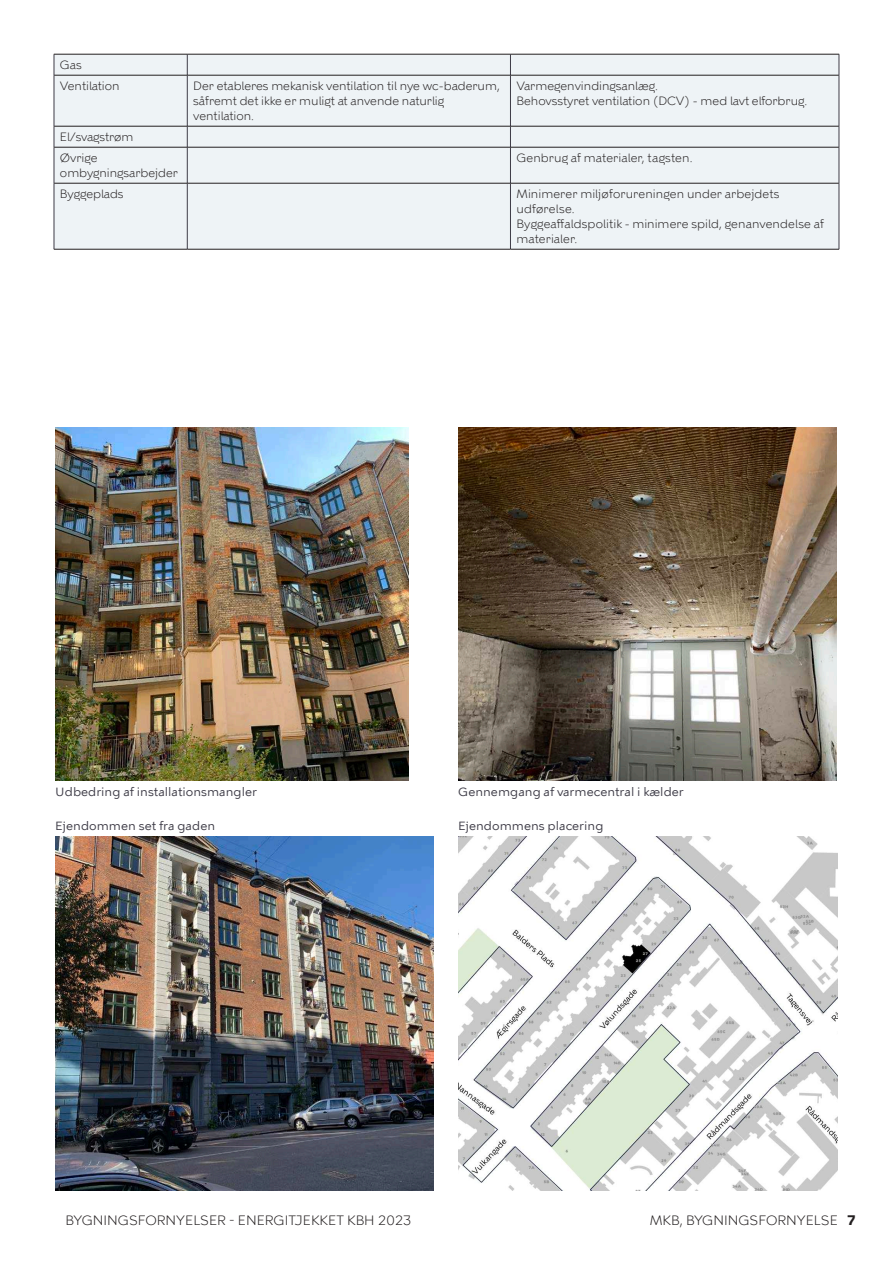
<style>
.page{position:relative;width:893px;height:1263px;background:#fff}
.page>*{position:absolute;margin:0;border:0;box-sizing:border-box;transform-origin:0 0}
.t1{font:300 13.5px "KBH";color:#231f20}
.t2{font:300 12px/15px "KBH";color:#231f20}
.t3{font:12px "KBH Tekst";color:#3e3c47}
.s1{font-weight:700}
</style>
<div class="page">
<img style="left:458px;top:427px;width:379px;height:354px">
<img style="left:55px;top:427px;width:354px;height:354px">
<img style="left:458px;top:836px;width:379px;height:354px">
<img style="left:55px;top:836px;width:379px;height:354px">
<div style="left:55px;top:55px;width:784px;height:194px;background:#eef3f6"></div>
<svg style="left:54px;top:55px;width:1px;height:20px"></svg>
<hr style="left:54px;top:75px;width:1px;height:51px;background:#3e3c47">
<svg style="left:54px;top:127px;width:1px;height:20px"></svg>
<hr style="left:54px;top:147px;width:1px;height:36px;background:#3e3c47">
<hr style="left:54px;top:183px;width:1px;height:66px;background:#3e3c47">
<svg style="left:187px;top:55px;width:1px;height:20px"></svg>
<svg style="left:510px;top:55px;width:1px;height:20px"></svg>
<svg style="left:839px;top:54px;width:1px;height:21px"></svg>
<hr style="left:187px;top:75px;width:1px;height:51px;background:#3e3c47">
<hr style="left:510px;top:75px;width:1px;height:51px;background:#3e3c47">
<hr style="left:839px;top:75px;width:1px;height:51px;background:#3e3c47">
<svg style="left:187px;top:127px;width:1px;height:20px"></svg>
<svg style="left:510px;top:127px;width:1px;height:20px"></svg>
<svg style="left:839px;top:126px;width:1px;height:21px"></svg>
<hr style="left:187px;top:147px;width:1px;height:36px;background:#3e3c47">
<hr style="left:187px;top:183px;width:1px;height:66px;background:#3e3c47">
<hr style="left:510px;top:147px;width:1px;height:36px;background:#3e3c47">
<hr style="left:510px;top:183px;width:1px;height:66px;background:#3e3c47">
<hr style="left:839px;top:147px;width:1px;height:36px;background:#3e3c47">
<hr style="left:839px;top:183px;width:1px;height:66px;background:#3e3c47">
<hr style="left:54px;top:54px;width:133px;height:1px;background:#231f20">
<hr style="left:187px;top:54px;width:323px;height:1px;background:#231f20">
<hr style="left:510px;top:54px;width:329px;height:1px;background:#231f20">
<hr style="left:54px;top:75px;width:133px;height:1px;background:#231f20">
<hr style="left:187px;top:75px;width:323px;height:1px;background:#231f20">
<hr style="left:510px;top:75px;width:329px;height:1px;background:#231f20">
<hr style="left:54px;top:126px;width:133px;height:1px;background:#231f20">
<hr style="left:187px;top:126px;width:323px;height:1px;background:#231f20">
<hr style="left:510px;top:126px;width:329px;height:1px;background:#231f20">
<hr style="left:54px;top:147px;width:133px;height:1px;background:#231f20">
<hr style="left:187px;top:147px;width:323px;height:1px;background:#231f20">
<hr style="left:510px;top:147px;width:329px;height:1px;background:#231f20">
<hr style="left:54px;top:183px;width:133px;height:1px;background:#231f20">
<hr style="left:54px;top:249px;width:133px;height:1px;background:#231f20">
<hr style="left:187px;top:183px;width:323px;height:1px;background:#231f20">
<hr style="left:187px;top:249px;width:323px;height:1px;background:#231f20">
<hr style="left:510px;top:183px;width:329px;height:1px;background:#231f20">
<hr style="left:510px;top:249px;width:329px;height:1px;background:#231f20">
<p class="t2" style="left:60px;top:56px;width:61px;line-height:21px">Gas<br>Ventilation</p>
<p class="t2" style="left:60px;top:128px;width:75px;line-height:21px">El/svagstrøm<br>Øvrige</p>
<p class="t2" style="left:60px;top:167px;width:120px">ombygningsarbejder</p>
<p class="t2" style="left:193px;top:78px;width:308px">Der etableres mekanisk ventilation til nye wc-baderum, såfremt det ikke er muligt at anvende naturlig ventilation.</p>
<p class="t2" style="left:516px;top:80px;width:292px">Varmegenvindingsanlæg.<br>Behovsstyret ventilation (DCV) - med lavt elforbrug.</p>
<p class="t2" style="left:516px;top:150px;width:178px">Genbrug af materialer, tagsten.</p>
<p class="t2" style="left:60px;top:188px;width:65px">Byggeplads</p>
<p class="t2" style="left:516px;top:188px;width:309px">Minimerer miljøforureningen under arbejdets udførelse.<br>Byggeaffaldspolitik - minimere spild, genanvendelse af materialer.</p>
<p class="t3" style="left:55px;top:787px;width:203px">Udbedring af installationsmangler</p>
<p class="t3" style="left:458px;top:784px;width:227px">Gennemgang af varmecentral i kælder</p>
<p class="t3" style="left:55px;top:821px;width:161px">Ejendommen set fra gaden</p>
<p class="t3" style="left:458px;top:821px;width:147px">Ejendommens placering</p>
<p class="t1" style="left:65px;top:1212px;width:347px">BYGNINGSFORNYELSER - ENERGITJEKKET KBH 2023</p>
<p class="t1" style="left:650px;top:1212px;width:208px">MKB, BYGNINGSFORNYELSE <span class="s1">7</span></p>
</div>
